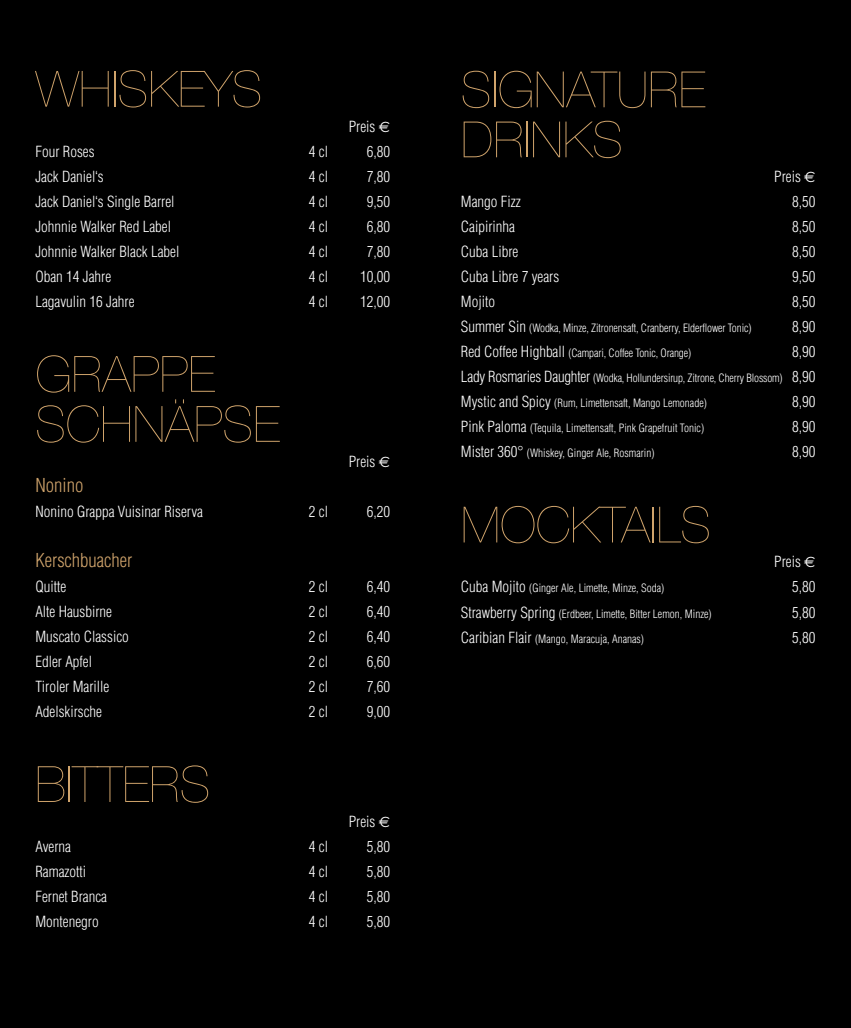
<style>
.page{position:relative;width:851px;height:1028px;background:#fff}
.page>*{position:absolute;margin:0;border:0;box-sizing:border-box;transform-origin:0 0}
.t1{font:200 50px/50px "Helvetica Neue LT Std";color:#d0a46c}
.t2{font:300 condensed 18.75px "Helvetica";color:#d0a46c}
.t3{font:300 condensed 15px "Helvetica";color:#fff}
.t4{font:300 condensed 11.25px "Helvetica";color:#fff}
.s1{font-family:"Euro Sans";font-weight:400;font-stretch:normal}
.s2{font-size:15px}
</style>
<div class="page">
<div style="left:0;top:0;width:436px;height:1028px;background:#000"></div>
<div style="left:415px;top:0;width:435px;height:1028px;background:#000"></div>
<h1 class="t1" style="left:35px;top:64px;width:228px">WHISKEYS</h1>
<p class="t3" style="left:349px;top:117px;width:43px">Preis <span class="s1">€</span></p>
<p class="t3" style="left:35px;top:142px;width:61px">Four Roses</p>
<p class="t3" style="left:309px;top:142px;width:21px">4 cl</p>
<p class="t3" style="left:366px;top:142px;width:25px">6,80</p>
<p class="t3" style="left:35px;top:167px;width:70px">Jack Daniel‘s</p>
<p class="t3" style="left:309px;top:167px;width:21px">4 cl</p>
<p class="t3" style="left:366px;top:167px;width:25px">7,80</p>
<p class="t3" style="left:35px;top:192px;width:141px">Jack Daniel‘s Single Barrel</p>
<p class="t3" style="left:309px;top:192px;width:21px">4 cl</p>
<p class="t3" style="left:366px;top:192px;width:25px">9,50</p>
<p class="t3" style="left:35px;top:217px;width:137px">Johnnie Walker Red Label</p>
<p class="t3" style="left:309px;top:217px;width:21px">4 cl</p>
<p class="t3" style="left:366px;top:217px;width:25px">6,80</p>
<p class="t3" style="left:35px;top:242px;width:145px">Johnnie Walker Black Label</p>
<p class="t3" style="left:309px;top:242px;width:21px">4 cl</p>
<p class="t3" style="left:366px;top:242px;width:25px">7,80</p>
<p class="t3" style="left:35px;top:267px;width:77px">Oban 14 Jahre</p>
<p class="t3" style="left:309px;top:267px;width:21px">4 cl</p>
<p class="t3" style="left:360px;top:267px;width:31px">10,00</p>
<p class="t3" style="left:35px;top:292px;width:101px">Lagavulin 16 Jahre</p>
<p class="t3" style="left:309px;top:292px;width:21px">4 cl</p>
<p class="t3" style="left:360px;top:292px;width:31px">12,00</p>
<h1 class="t1" style="left:35px;top:349px;width:246px">GRAPPE<br>SCHNÄPSE</h1>
<p class="t3" style="left:349px;top:452px;width:43px">Preis <span class="s1">€</span></p>
<p class="t2" style="left:35px;top:473px;width:49px">Nonino</p>
<p class="t3" style="left:35px;top:502px;width:169px">Nonino Grappa Vuisinar Riserva</p>
<p class="t3" style="left:309px;top:502px;width:21px">2 cl</p>
<p class="t3" style="left:366px;top:502px;width:25px">6,20</p>
<p class="t2" style="left:35px;top:548px;width:98px">Kerschbuacher</p>
<p class="t3" style="left:35px;top:577px;width:32px">Quitte</p>
<p class="t3" style="left:309px;top:577px;width:21px">2 cl</p>
<p class="t3" style="left:366px;top:577px;width:25px">6,40</p>
<p class="t3" style="left:35px;top:602px;width:78px">Alte Hausbirne</p>
<p class="t3" style="left:309px;top:602px;width:21px">2 cl</p>
<p class="t3" style="left:366px;top:602px;width:25px">6,40</p>
<p class="t3" style="left:35px;top:627px;width:95px">Muscato Classico</p>
<p class="t3" style="left:309px;top:627px;width:21px">2 cl</p>
<p class="t3" style="left:366px;top:627px;width:25px">6,40</p>
<p class="t3" style="left:35px;top:652px;width:58px">Edler Apfel</p>
<p class="t3" style="left:309px;top:652px;width:21px">2 cl</p>
<p class="t3" style="left:366px;top:652px;width:25px">6,60</p>
<p class="t3" style="left:35px;top:677px;width:75px">Tiroler Marille</p>
<p class="t3" style="left:309px;top:677px;width:21px">2 cl</p>
<p class="t3" style="left:366px;top:677px;width:25px">7,60</p>
<p class="t3" style="left:35px;top:702px;width:68px">Adelskirsche</p>
<p class="t3" style="left:309px;top:702px;width:21px">2 cl</p>
<p class="t3" style="left:366px;top:702px;width:25px">9,00</p>
<h1 class="t1" style="left:35px;top:759px;width:176px">BITTERS</h1>
<p class="t3" style="left:349px;top:812px;width:43px">Preis <span class="s1">€</span></p>
<p class="t3" style="left:35px;top:837px;width:37px">Averna</p>
<p class="t3" style="left:309px;top:837px;width:21px">4 cl</p>
<p class="t3" style="left:366px;top:837px;width:25px">5,80</p>
<p class="t3" style="left:35px;top:862px;width:52px">Ramazotti</p>
<p class="t3" style="left:309px;top:862px;width:21px">4 cl</p>
<p class="t3" style="left:366px;top:862px;width:25px">5,80</p>
<p class="t3" style="left:35px;top:887px;width:73px">Fernet Branca</p>
<p class="t3" style="left:309px;top:887px;width:21px">4 cl</p>
<p class="t3" style="left:366px;top:887px;width:25px">5,80</p>
<p class="t3" style="left:35px;top:912px;width:65px">Montenegro</p>
<p class="t3" style="left:309px;top:912px;width:21px">4 cl</p>
<p class="t3" style="left:366px;top:912px;width:25px">5,80</p>
<h1 class="t1" style="left:461px;top:64px;width:246px">SIGNATURE<br>DRINKS</h1>
<p class="t3" style="left:774px;top:167px;width:43px">Preis <span class="s1">€</span></p>
<p class="t3" style="left:461px;top:192px;width:61px">Mango Fizz</p>
<p class="t3" style="left:792px;top:192px;width:25px">8,50</p>
<p class="t3" style="left:461px;top:217px;width:56px">Caipirinha</p>
<p class="t3" style="left:792px;top:217px;width:25px">8,50</p>
<p class="t3" style="left:461px;top:242px;width:59px">Cuba Libre</p>
<p class="t3" style="left:792px;top:242px;width:25px">8,50</p>
<p class="t3" style="left:461px;top:267px;width:100px">Cuba Libre 7 years</p>
<p class="t3" style="left:792px;top:267px;width:25px">9,50</p>
<p class="t3" style="left:461px;top:292px;width:36px">Mojito</p>
<p class="t3" style="left:792px;top:292px;width:25px">8,50</p>
<p class="t4" style="left:461px;top:321px;width:292px"><span class="s2">Summer Sin</span> (Wodka, Minze, Zitronensaft, Cranberry, Elderflower Tonic)</p>
<p class="t3" style="left:792px;top:317px;width:25px">8,90</p>
<p class="t4" style="left:461px;top:346px;width:232px"><span class="s2">Red Coffee Highball</span> (Campari, Coffee Tonic, Orange)</p>
<p class="t3" style="left:792px;top:342px;width:25px">8,90</p>
<p class="t4" style="left:461px;top:371px;width:356px"><span class="s2">Lady Rosmaries Daughter</span> (Wodka, Hollundersirup, Zitrone, Cherry Blossom) <span class="s2">8,90</span></p>
<p class="t4" style="left:461px;top:396px;width:247px"><span class="s2">Mystic and Spicy</span> (Rum, Limettensaft, Mango Lemonade)</p>
<p class="t3" style="left:792px;top:392px;width:25px">8,90</p>
<p class="t4" style="left:461px;top:421px;width:245px"><span class="s2">Pink Paloma</span> (Tequila, Limettensaft, Pink Grapefruit Tonic)</p>
<p class="t3" style="left:792px;top:417px;width:25px">8,90</p>
<p class="t4" style="left:461px;top:446px;width:195px"><span class="s2">Mister 360°</span> (Whiskey, Ginger Ale, Rosmarin)</p>
<p class="t3" style="left:792px;top:442px;width:25px">8,90</p>
<h1 class="t1" style="left:461px;top:499px;width:251px">MOCKTAILS</h1>
<p class="t3" style="left:774px;top:552px;width:43px">Preis <span class="s1">€</span></p>
<p class="t4" style="left:461px;top:581px;width:205px"><span class="s2">Cuba Mojito</span> (Ginger Ale, Limette, Minze, Soda)</p>
<p class="t3" style="left:792px;top:577px;width:25px">5,80</p>
<p class="t4" style="left:461px;top:606px;width:252px"><span class="s2">Strawberry Spring</span> (Erdbeer, Limette, Bitter Lemon, Minze)</p>
<p class="t3" style="left:792px;top:602px;width:25px">5,80</p>
<p class="t4" style="left:461px;top:631px;width:184px"><span class="s2">Caribian Flair</span> (Mango, Maracuja, Ananas)</p>
<p class="t3" style="left:792px;top:627px;width:25px">5,80</p>
</div>
